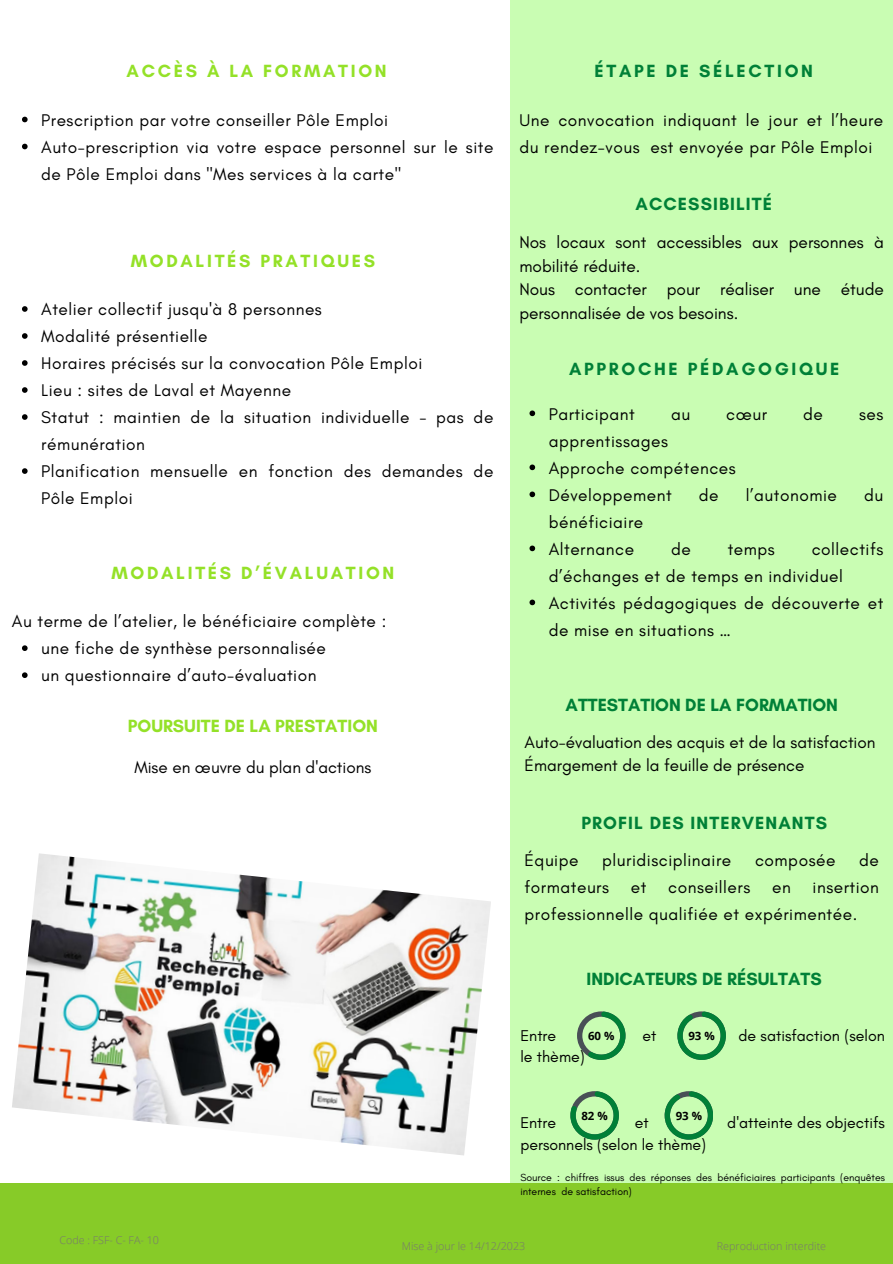
<style>
.page{position:relative;width:893px;height:1264px;background:#fff}
.page>*{position:absolute;margin:0;border:0;box-sizing:border-box;transform-origin:0 0}
.t1{font:700 18px "Glacial Indifference";letter-spacing:.15em;color:#94e128}
.t2{font:700 18px "Glacial Indifference";color:#008037}
.t3{font:700 18px "Glacial Indifference";letter-spacing:.15em;color:#008037}
.t4{font:700 18px "Glacial Indifference";letter-spacing:.06em;color:#008037}
.t5{font:700 18px "Glacial Indifference";color:#94e128}
.t6{font:17.25px/27px "Glacial Indifference";letter-spacing:.03em;color:#000}
.t7{font:17.25px/23.7px "Glacial Indifference";color:#000}
.t8{font:17.1px "Glacial Indifference";color:#000}
.t9{font:15.9px "Glacial Indifference";color:#000}
.t10{font:700 11.55px "Open Sans";color:#000}
.t11{font:300 10.8px "Open Sans";color:#777770}
.t12{font:10.5px/14px "Glacial Indifference";color:#000}
</style>
<div class="page">
<div style="left:510px;top:0;width:382px;height:1263px;background:#c9fdb3"></div>
<img style="left:12px;top:853px;width:479px;height:302px">
<div style="left:0;top:1183px;width:892px;height:80px;background:#87cb28"></div>
<svg style="left:22px;top:117px;width:6px;height:5px"></svg>
<svg style="left:22px;top:144px;width:6px;height:5px"></svg>
<svg style="left:22px;top:645px;width:6px;height:6px"></svg>
<svg style="left:22px;top:672px;width:6px;height:6px"></svg>
<svg style="left:22px;top:306px;width:6px;height:6px"></svg>
<svg style="left:22px;top:333px;width:6px;height:6px"></svg>
<svg style="left:22px;top:360px;width:6px;height:6px"></svg>
<svg style="left:22px;top:387px;width:6px;height:6px"></svg>
<svg style="left:22px;top:414px;width:6px;height:6px"></svg>
<svg style="left:22px;top:468px;width:6px;height:6px"></svg>
<svg style="left:529px;top:410px;width:6px;height:6px"></svg>
<svg style="left:529px;top:464px;width:6px;height:6px"></svg>
<svg style="left:529px;top:491px;width:6px;height:6px"></svg>
<svg style="left:529px;top:545px;width:6px;height:6px"></svg>
<svg style="left:529px;top:599px;width:6px;height:6px"></svg>
<svg style="left:577px;top:1011px;width:48px;height:48px"></svg>
<svg style="left:677px;top:1011px;width:48px;height:48px"></svg>
<svg style="left:664px;top:1091px;width:49px;height:48px"></svg>
<svg style="left:570px;top:1091px;width:49px;height:48px"></svg>
<p class="t1" style="left:127px;top:60px;width:261px">ACCÈS À LA FORMATION</p>
<p class="t6" style="left:41px;top:106px;width:348px">Prescription par votre conseiller Pôle Emploi</p>
<p class="t6" style="left:41px;top:133px;width:453px">Auto-prescription via votre espace personnel sur le site de Pôle Emploi dans "Mes services à la carte"</p>
<p class="t1" style="left:131px;top:249px;width:246px">MODALITÉS PRATIQUES</p>
<p class="t6" style="left:41px;top:295px;width:282px">Atelier collectif jusqu'à 8 personnes</p>
<p class="t6" style="left:41px;top:322px;width:168px">Modalité présentielle</p>
<p class="t6" style="left:41px;top:349px;width:382px">Horaires précisés sur la convocation Pôle Emploi</p>
<p class="t6" style="left:41px;top:376px;width:251px">Lieu : sites de Laval et Mayenne</p>
<p class="t6" style="left:41px;top:403px;width:453px">Statut : maintien de la situation individuelle - pas de rémunération</p>
<p class="t6" style="left:41px;top:457px;width:453px">Planification mensuelle en fonction des demandes de<br>Pôle Emploi</p>
<p class="t1" style="left:111px;top:561px;width:284px">MODALITÉS D’ÉVALUATION</p>
<p class="t6" style="left:12px;top:608px;width:376px">Au terme de l’atelier, le bénéficiaire complète :</p>
<p class="t6" style="left:41px;top:635px;width:286px">une fiche de synthèse personnalisée</p>
<p class="t6" style="left:41px;top:662px;width:277px">un questionnaire d’auto-évaluation</p>
<p class="t5" style="left:128px;top:714px;width:251px">POURSUITE DE LA PRESTATION</p>
<p class="t8" style="left:134px;top:757px;width:238px">Mise en œuvre du plan d'actions</p>
<p class="t3" style="left:594px;top:60px;width:220px">ÉTAPE DE SÉLECTION</p>
<p class="t6" style="left:519px;top:106px;width:365px">Une convocation indiquant le jour et l’heure du rendez-vous est envoyée par Pôle Emploi</p>
<p class="t4" style="left:635px;top:193px;width:138px">ACCESSIBILITÉ</p>
<p class="t7" style="left:519px;top:230px;width:366px">Nos locaux sont accessibles aux personnes à mobilité réduite.</p>
<p class="t7" style="left:519px;top:277px;width:366px">Nous contacter pour réaliser une étude personnalisée de vos besoins.</p>
<p class="t3" style="left:569px;top:358px;width:272px">APPROCHE PÉDAGOGIQUE</p>
<p class="t6" style="left:548px;top:400px;width:88px">Participant</p>
<p class="t6" style="left:671px;top:400px;width:21px">au</p>
<p class="t6" style="left:726px;top:400px;width:42px">cœur</p>
<p class="t6" style="left:803px;top:400px;width:21px">de</p>
<p class="t6" style="left:859px;top:400px;width:26px">ses</p>
<p class="t6" style="left:548px;top:427px;width:121px">apprentissages</p>
<p class="t6" style="left:548px;top:454px;width:188px">Approche compétences</p>
<p class="t6" style="left:548px;top:481px;width:124px">Développement</p>
<p class="t6" style="left:699px;top:481px;width:21px">de</p>
<p class="t6" style="left:745px;top:481px;width:93px">l’autonomie</p>
<p class="t6" style="left:864px;top:481px;width:21px">du</p>
<p class="t6" style="left:548px;top:508px;width:96px">bénéficiaire</p>
<p class="t6" style="left:548px;top:535px;width:87px">Alternance</p>
<p class="t6" style="left:671px;top:535px;width:21px">de</p>
<p class="t6" style="left:727px;top:535px;width:49px">temps</p>
<p class="t6" style="left:548px;top:535px;width:336px;text-indent:263px">collectifs d’échanges et de temps en individuel</p>
<p class="t6" style="left:548px;top:589px;width:336px">Activités pédagogiques de découverte et de mise en situations …</p>
<p class="t2" style="left:565px;top:693px;width:274px">ATTESTATION DE LA FORMATION</p>
<p class="t8" style="left:524px;top:731px;width:352px">Auto-évaluation des acquis et de la satisfaction</p>
<p class="t8" style="left:524px;top:755px;width:281px">Émargement de la feuille de présence</p>
<p class="t4" style="left:581px;top:812px;width:247px">PROFIL DES INTERVENANTS</p>
<p class="t6" style="left:524px;top:846px;width:55px">Équipe</p>
<p class="t6" style="left:602px;top:846px;width:131px">pluridisciplinaire</p>
<p class="t6" style="left:755px;top:846px;width:82px">composée</p>
<p class="t6" style="left:859px;top:846px;width:21px">de</p>
<p class="t6" style="left:524px;top:873px;width:86px">formateurs</p>
<p class="t6" style="left:631px;top:873px;width:17px">et</p>
<p class="t6" style="left:668px;top:873px;width:83px">conseillers</p>
<p class="t6" style="left:772px;top:873px;width:20px">en</p>
<p class="t6" style="left:524px;top:873px;width:356px;text-indent:288px">insertion professionnelle qualifiée et expérimentée.</p>
<p class="t2" style="left:586px;top:968px;width:237px">INDICATEURS DE RÉSULTATS</p>
<p class="t9" style="left:520px;top:1025px;width:37px">Entre</p>
<p class="t9" style="left:642px;top:1025px;width:15px">et</p>
<p class="t9" style="left:738px;top:1025px;width:148px">de satisfaction (selon</p>
<p class="t9" style="left:520px;top:1047px;width:66px">le thème)</p>
<p class="t10" style="left:588px;top:1027px;width:28px">60 %</p>
<p class="t10" style="left:688px;top:1027px;width:28px">93 %</p>
<p class="t10" style="left:581px;top:1107px;width:28px">82 %</p>
<p class="t10" style="left:675px;top:1107px;width:28px">93 %</p>
<p class="t9" style="left:520px;top:1112px;width:37px">Entre</p>
<p class="t9" style="left:634px;top:1112px;width:15px">et</p>
<p class="t9" style="left:727px;top:1112px;width:159px">d'atteinte des objectifs</p>
<p class="t9" style="left:520px;top:1134px;width:187px">personnels (selon le thème)</p>
<p class="t12" style="left:520px;top:1169px;width:366px">Source : chiffres issus des réponses des bénéficiaires participants (enquêtes internes de satisfaction)</p>
<p class="t11" style="left:59px;top:1232px;width:101px">Code : FSF- C- FA- 10</p>
<p class="t11" style="left:402px;top:1238px;width:125px">Mise à jour le 14/12/2023</p>
<p class="t11" style="left:716px;top:1238px;width:111px">Reproduction interdite</p>
</div>
